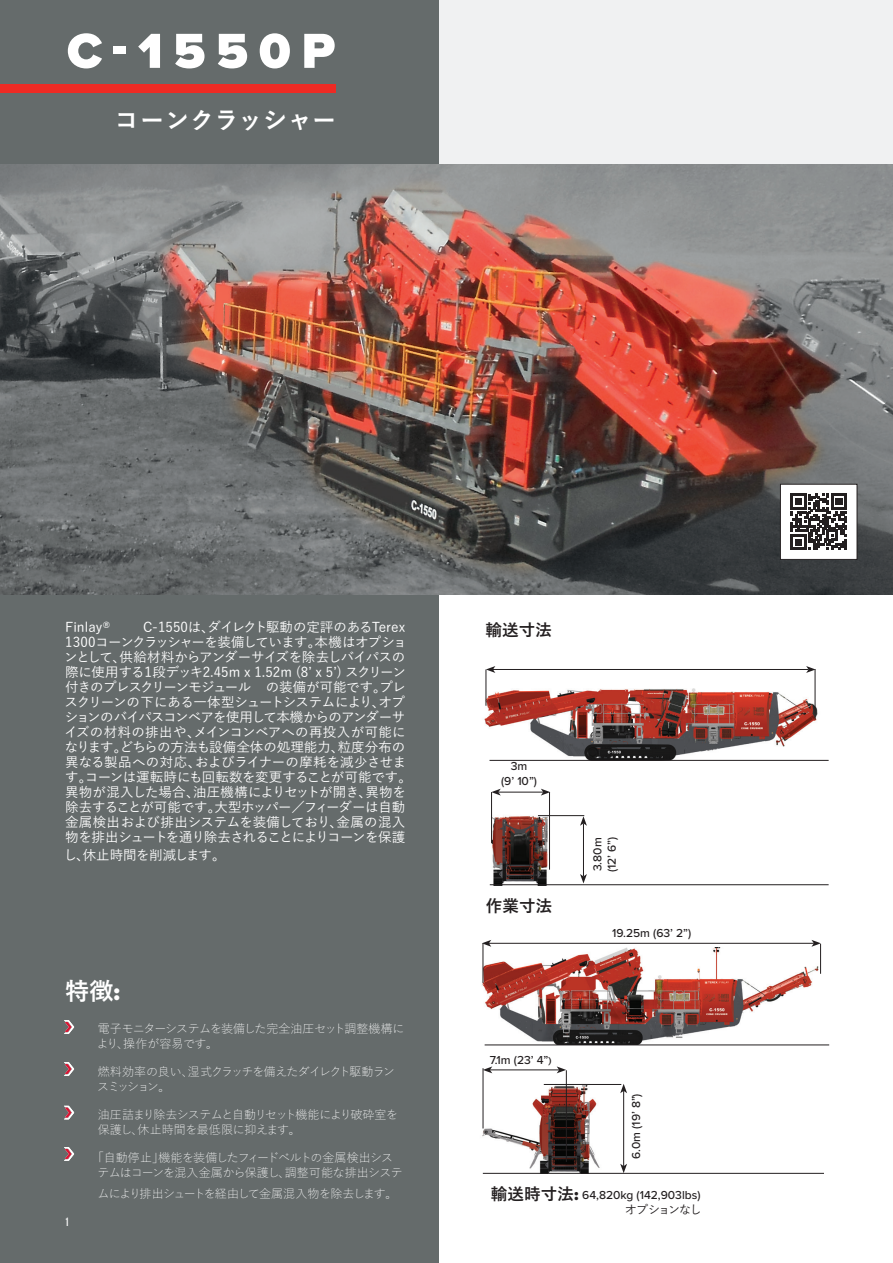
<style>
.page{position:relative;width:893px;height:1263px;background:#fff}
.page>*{position:absolute;margin:0;border:0;box-sizing:border-box;transform-origin:0 0}
.t1{font:900 51px "Proxima Nova";letter-spacing:.21em;color:#fff}
.t2{font:700 24px "Yu Gothic";letter-spacing:.025em;color:#fff}
.t3{font:700 16.5px "Yu Gothic";letter-spacing:.01em;color:#231f20}
.t4{font:500 13.5px/15px "Yu Gothic";letter-spacing:-.035em;color:#fff}
.t5{font:300 12px/15px "Yu Gothic";letter-spacing:-.055em;color:#fff}
.t6{font:500 12px/14.4px "Proxima Nova";color:#231f20}
.t7{font:300 12px/15px "Yu Gothic";letter-spacing:-.075em;color:#fff}
.t8{font:500 12px "Yu Gothic";letter-spacing:-.095em;color:#231f20}
.t9{font:500 condensed 12px "Akzidenz Grotesk Pro";color:#fff}
.s1{font-family:"Proxima Nova";font-weight:900}
.s2{font-family:"Akzidenz Grotesk Pro";font-size:9px}
.s3{font-family:"Yu Gothic";font-weight:700;font-size:16.5px}
.s4{font-weight:900;font-size:16.5px}
</style>
<div class="page">
<img style="left:482px;top:1082px;width:143px;height:91px">
<img style="left:489px;top:805px;width:63px;height:80px">
<img style="left:484px;top:666px;width:341px;height:94px">
<img style="left:482px;top:948px;width:344px;height:97px">
<div style="left:0;top:0;width:893px;height:164px;background:#f0f1f2"></div>
<div style="left:0;top:0;width:439px;height:1263px;background:#656b6b"></div>
<div style="left:0;top:84px;width:335px;height:8px;background:#ee2a24"></div>
<img style="left:0;top:164px;width:893px;height:431px">
<hr style="left:486px;top:669px;width:1px;height:37px;background:#231f20">
<hr style="left:815px;top:669px;width:1px;height:51px;background:#231f20">
<hr style="left:489px;top:760px;width:340px;height:1px;background:#231f20">
<hr style="left:485px;top:1045px;width:344px;height:1px;background:#231f20">
<hr style="left:538px;top:815px;width:46px;height:1px;background:#231f20">
<hr style="left:549px;top:792px;width:1px;height:78px;background:#231f20">
<hr style="left:491px;top:792px;width:1px;height:51px;background:#231f20">
<hr style="left:490px;top:884px;width:339px;height:1px;background:#231f20">
<hr style="left:483px;top:1173px;width:341px;height:1px;background:#231f20">
<hr style="left:566px;top:1070px;width:1px;height:92px;background:#231f20">
<hr style="left:483px;top:1068px;width:1px;height:60px;background:#231f20">
<hr style="left:544px;top:1084px;width:77px;height:1px;background:#231f20">
<hr style="left:493px;top:669px;width:315px;height:1px;background:#231f20">
<svg style="left:486px;top:666px;width:9px;height:7px"></svg>
<svg style="left:806px;top:666px;width:10px;height:7px"></svg>
<hr style="left:498px;top:792px;width:45px;height:1px;background:#231f20">
<svg style="left:491px;top:789px;width:10px;height:6px"></svg>
<svg style="left:541px;top:789px;width:9px;height:6px"></svg>
<hr style="left:583px;top:823px;width:1px;height:53px;background:#231f20">
<svg style="left:580px;top:816px;width:7px;height:10px"></svg>
<svg style="left:580px;top:874px;width:7px;height:9px"></svg>
<hr style="left:483px;top:943px;width:1px;height:40px;background:#231f20">
<hr style="left:820px;top:944px;width:1px;height:30px;background:#231f20">
<hr style="left:489px;top:943px;width:325px;height:1px;background:#231f20">
<svg style="left:482px;top:940px;width:9px;height:7px"></svg>
<svg style="left:811px;top:940px;width:10px;height:7px"></svg>
<hr style="left:490px;top:1069px;width:69px;height:1px;background:#231f20">
<svg style="left:483px;top:1066px;width:9px;height:7px"></svg>
<svg style="left:557px;top:1066px;width:9px;height:7px"></svg>
<hr style="left:623px;top:1091px;width:1px;height:75px;background:#231f20">
<svg style="left:620px;top:1084px;width:7px;height:9px"></svg>
<svg style="left:620px;top:1164px;width:7px;height:9px"></svg>
<div style="left:780px;top:484px;width:77px;height:75px;background:#fff"></div>
<svg style="left:791px;top:494px;width:56px;height:56px"></svg>
<div style="left:780px;top:484px;width:77px;height:76px;border:1px solid #231f20"></div>
<svg style="left:64px;top:1020px;width:10px;height:14px"></svg>
<svg style="left:64px;top:1062px;width:10px;height:14px"></svg>
<svg style="left:64px;top:1106px;width:10px;height:13px"></svg>
<svg style="left:64px;top:1147px;width:10px;height:14px"></svg>
<h1 class="t1" style="left:67px;top:13px;width:270px">C-1550P</h1>
<h2 class="t2" style="left:114px;top:107px;width:223px">コーンクラッシャー</h2>
<p class="t4" style="left:64px;top:618px;width:349px;text-indent:79px">C-1550は、ダイレクト駆動の定評のあるTerex<br>1300コーンクラッシャーを装備しています。本機はオプションとして、供給材料からアンダーサイズを除去しバイパスの際に使用する１段デッキ2.45m x 1.52m (8’ x 5’) スクリーン付きのプレスクリーンモジュール の装備が可能です。プレスクリーンの下にある一体型シュートシステムにより、オプションのバイパスコンベアを使用して本機からのアンダーサイズの材料の排出や、メインコンベアへの再投入が可能になります。どちらの方法も設備全体の処理能力、粒度分布の異なる製品への対応、およびライナーの摩耗を減少させます。コーンは運転時にも回転数を変更することが可能です。異物が混入した場合、油圧機構によりセットが開き、異物を除去することが可能です。大型ホッパー／フィーダーは自動金属検出および排出システムを装備しており、金属の混入物を排出シュートを通り除去されることによりコーンを保護</p>
<p class="t4" style="left:64px;top:846px;width:163px">し、休止時間を削減します。</p>
<p class="t4" style="left:65px;top:618px;width:47px">Finlay®</p>
<h2 class="t2" style="left:65px;top:978px;width:56px">特徴<span class="s1">:</span></h2>
<p class="t9" style="left:65px;top:1214px;width:6px">1</p>
<p class="t5" style="left:97px;top:1020px;width:309px">電子モニターシステムを装備した完全油圧セット調整機構により、操作が容易です。</p>
<p class="t7" style="left:97px;top:1062px;width:299px">燃料効率の良い、湿式クラッチを備えたダイレクト駆動ランスミッション。</p>
<p class="t5" style="left:98px;top:1105px;width:302px">油圧詰まり除去システムと自動リセット機能により破砕室を保護し、休止時間を最低限に抑えます。</p>
<p class="t5" style="left:97px;top:1148px;width:307px;text-indent:-6px">「自動停止」機能を装備したフィードベルトの金属検出システムはコーンを混入金属から保護し、調整可能な排出システ</p>
<p class="t5" style="left:97px;top:1184px;width:301px">ムにより排出シュートを経由して金属混入物を除去します。</p>
<p class="t3" style="left:485px;top:621px;width:68px">輸送寸法</p>
<p class="t6" style="left:501px;top:759px;width:37px;text-align:center">3m<br>(9’ 10”)</p>
<p class="t3" style="left:486px;top:896px;width:68px">作業寸法</p>
<p class="t6" style="left:590px;top:872px;width:37px;rotate:-90deg">3.80m (12’ 6”)</p>
<p class="t6" style="left:612px;top:926px;width:81px">19.25m (63’ 2”)</p>
<p class="t6" style="left:490px;top:1052px;width:63px">7.1m (23’ 4”<span class="s2">)</span></p>
<p class="t6" style="left:628px;top:1159px;width:67px;rotate:-90deg">6.0m (19’ 8”)</p>
<p class="t6" style="left:491px;top:1187px;width:211px"><span class="s3">輸送時寸法</span><span class="s4">:</span> 64,820kg (142,903lbs)</p>
<p class="t8" style="left:625px;top:1198px;width:78px">オプションなし</p>
</div>
